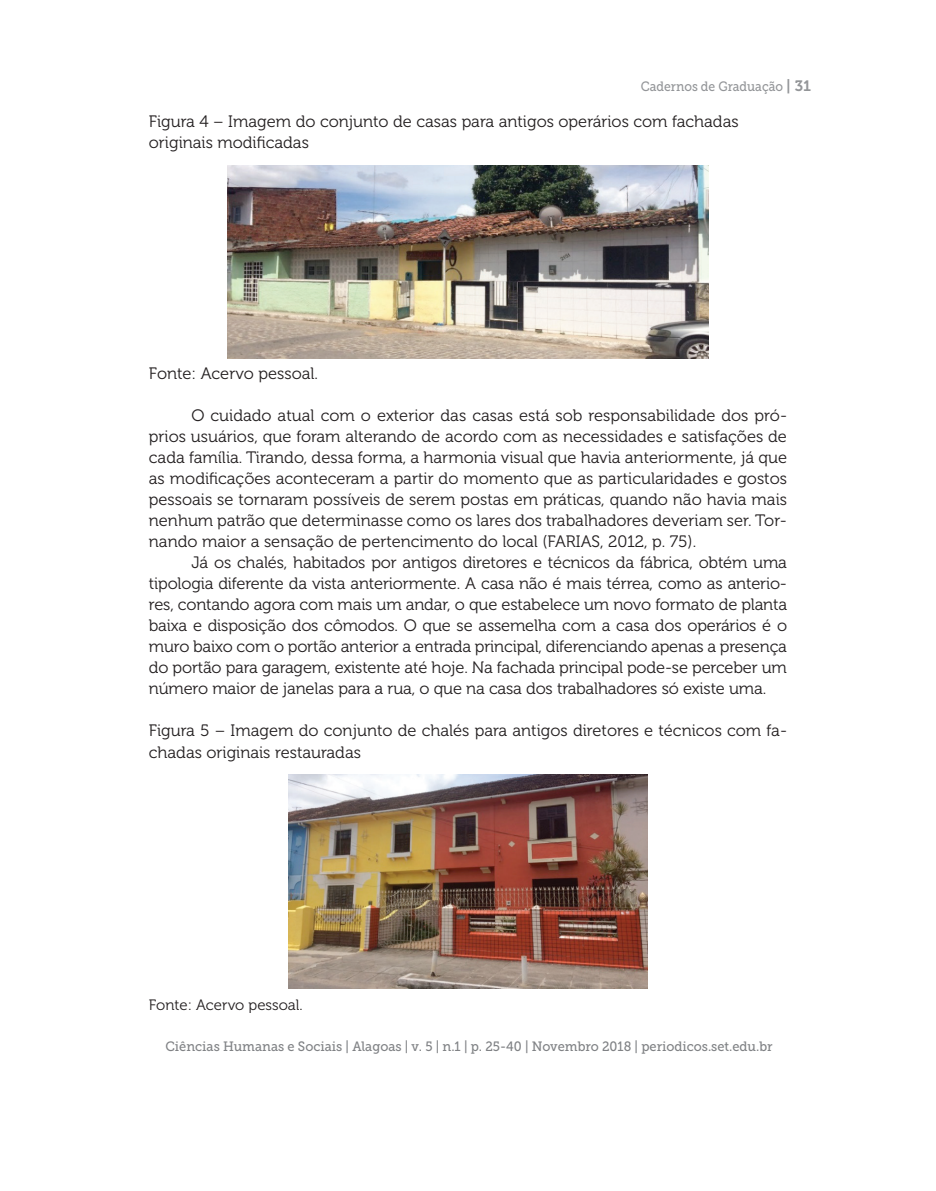
<style>
.page{position:relative;width:936px;height:1191px;background:#fff}
.page>*{position:absolute;margin:0;border:0;box-sizing:border-box;transform-origin:0 0}
.t1{font:16.5px/21px "Museo 300";color:#231f20}
.t2{font:15px "Museo 300";color:#231f20}
.t3{font:13.5px "Museo Slab 500";color:#808285;scale:.95 1}
.t4{font:13.5px "Museo Slab 500";color:#939598;scale:.9 1}
.s1{font-family:"Museo 700";font-size:15px}
</style>
<div class="page">
<img style="left:227px;top:165px;width:481px;height:193px">
<img style="left:288px;top:774px;width:360px;height:214px">
<p class="t4" style="left:640px;top:79px;width:191px">Cadernos de Graduação <span class="s1">| 31</span></p>
<p class="t1" style="left:149px;top:111px;width:591px">Figura 4 – Imagem do conjunto de casas para antigos operários com fachadas originais modificadas</p>
<p class="t1" style="left:149px;top:363px;width:171px">Fonte: Acervo pessoal.</p>
<p class="t1" style="left:149px;top:405px;width:639px;text-align:justify;text-indent:43px">O cuidado atual com o exterior das casas está sob responsabilidade dos pró&shy;prios usuários, que foram alterando de acordo com as necessidades e satisfações de cada família. Tirando, dessa forma, a harmonia visual que havia anteriormente, já que as modificações aconteceram a partir do momento que as particularidades e gostos pessoais se tornaram possíveis de serem postas em práticas, quando não havia mais nenhum patrão que determinasse como os lares dos trabalhadores deveriam ser. Tor&shy;nando maior a sensação de pertencimento do local (FARIAS, 2012, p. 75).</p>
<p class="t1" style="left:149px;top:552px;width:639px;text-align:justify;text-indent:43px">Já os chalés, habitados por antigos diretores e técnicos da fábrica, obtém uma tipologia diferente da vista anteriormente. A casa não é mais térrea, como as anterio&shy;res, contando agora com mais um andar, o que estabelece um novo formato de planta baixa e disposição dos cômodos. O que se assemelha com a casa dos operários é o muro baixo com o portão anterior a entrada principal, diferenciando apenas a presença do portão para garagem, existente até hoje. Na fachada principal pode-se perceber um número maior de janelas para a rua, o que na casa dos trabalhadores só existe uma.</p>
<p class="t1" style="left:149px;top:720px;width:639px">Figura 5 – Imagem do conjunto de chalés para antigos diretores e técnicos com fa&shy;chadas originais restauradas</p>
<p class="t2" style="left:149px;top:996px;width:155px">Fonte: Acervo pessoal.</p>
<p class="t3" style="left:165px;top:1039px;width:640px">Ciências Humanas e Sociais | Alagoas | v. 5 | n.1 | p. 25-40 | Novembro 2018 | periodicos.set.edu.br</p>
</div>
